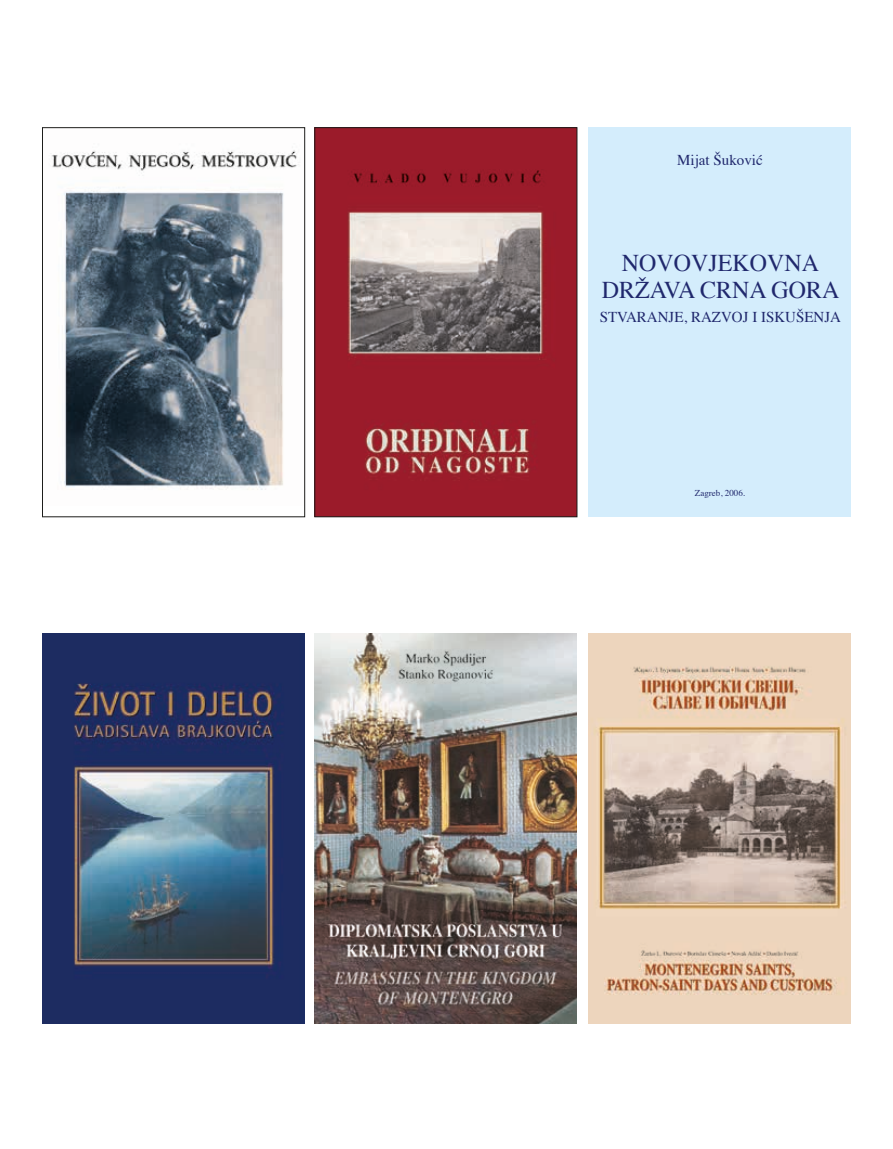
<style>
.page{position:relative;width:893px;height:1149px;background:#fff}
.page>*{position:absolute;margin:0;border:0;box-sizing:border-box;transform-origin:0 0}
.t1{font:24px/27px "Times";color:#20286d;text-align:center}
.t2{font:15px "Times";color:#20286d}
.t3{font:9px "Times";color:#20286d}
</style>
<div class="page">
<img style="left:51px;top:150px;width:248px;height:340px">
<div style="left:42px;top:127px;width:263px;height:390px;border:1px solid #1d1d1b"></div>
<img style="left:317px;top:130px;width:258px;height:384px">
<div style="left:589px;top:128px;width:262px;height:388px;background:#d4edfc"></div>
<img style="left:42px;top:633px;width:263px;height:389px">
<img style="left:315px;top:633px;width:262px;height:389px">
<img style="left:589px;top:633px;width:262px;height:389px">
<p class="t2" style="left:677px;top:146px;width:87px">Mijat Šuković</p>
<h1 class="t1" style="left:602px;top:247px;width:239px">NOVOVJEKOVNA<br>DRŽAVA CRNA GORA</h1>
<p class="t2" style="left:600px;top:303px;width:243px">STVARANJE, RAZVOJ I ISKUŠENJA</p>
<p class="t3" style="left:695px;top:484px;width:52px">Zagreb, 2006.</p>
</div>
